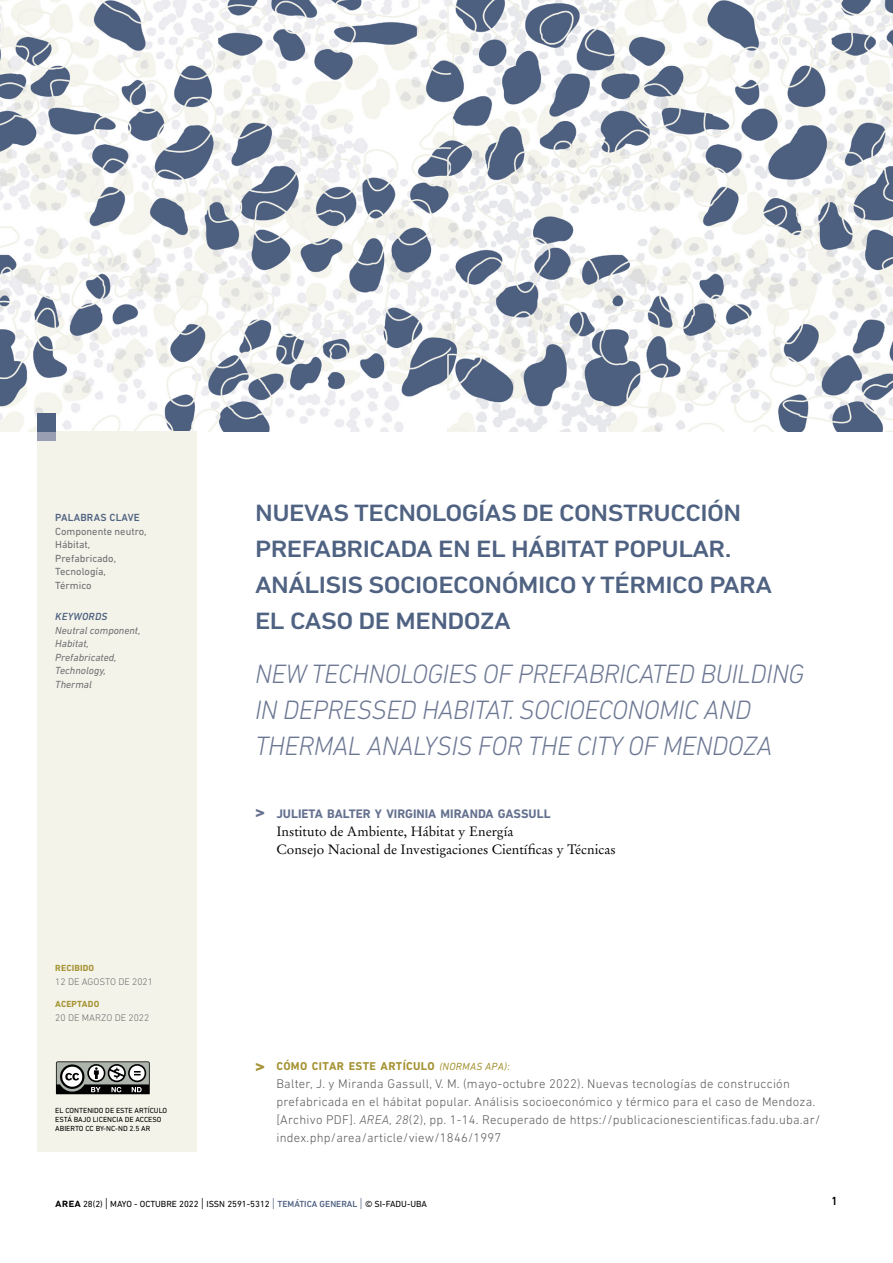
<style>
.page{position:relative;width:893px;height:1263px;background:#fff}
.page>*{position:absolute;margin:0;border:0;box-sizing:border-box;transform-origin:0 0}
._07__Titulo_Articulo{font:italic 300 27px/36px "DIN Next LT Pro";letter-spacing:-.02em;color:#6c7793}
._07__Titulo_Articulo-2{font:500 24px/36px "DIN Next LT Pro";letter-spacing:-.02em;color:#4f6282;scale:1.12 1}
._10__Filiacion{font:13.5px "Stempel Garamond LT Std";color:#000}
._12__Como_citar{font:300 12.75px/18px "DIN Next LT Pro";letter-spacing:.02em;color:#58595b}
._09__Autores{font:700 12.6px "DIN Next LT Pro";color:#65718f}
.t1{font:500 12px "DIN Next LT Pro";color:#000}
._11__Como_citar___Ac{font:700 11.55px "DIN Next LT Pro";letter-spacing:.03em;color:#a59334}
._04__Keywords_texto{font:italic 10.5px "DIN Next LT Pro";color:#6d6e71}
._02__Palabras_clave{font:10.5px "DIN Next LT Pro";color:#6d6e71}
._01__Palabras_Clave{font:500 10.5px "DIN Next LT Pro";letter-spacing:.02em;color:#4f6282}
._03__Keywords{font:italic 500 10.5px "DIN Next LT Pro";letter-spacing:.02em;color:#4f6282}
._06__Recibido___Acep{font:300 9.75px "DIN Next LT Pro";color:#6d6e71}
.t2{font:9px "DIN Next LT Pro";color:#000}
._05__Recibido_Acepta{font:700 9px "DIN Next LT Pro";letter-spacing:.02em;color:#a59334}
.t3{font:7.5px/9px "DIN Next LT Pro";color:#000}
.s1{font-size:18px}
.s2{font-weight:400;font-style:italic;font-size:10.5px}
.s3{font-style:italic}
.s4{font-weight:500;font-size:12px}
.s5{font-weight:300;font-size:13.5px}
.s6{font-weight:300;font-size:13.5px;color:#4f6282}
.s7{font-weight:500;color:#4f6282}
</style>
<div class="page">
<img style="left:0;top:0;width:893px;height:431px">
<div style="left:37px;top:431px;width:160px;height:720px;background:#f3f3e9"></div>
<div style="left:37px;top:431px;width:18px;height:9px;background:#9a9eb3"></div>
<div style="left:37px;top:413px;width:18px;height:18px;background:#4f6282"></div>
<svg style="left:56px;top:1061px;width:94px;height:33px;background:#757775"></svg>
<p class="_01__Palabras_Clave" style="left:55px;top:512px;width:86px">PALABRAS CLAVE</p>
<p class="_02__Palabras_clave" style="left:55px;top:525px;width:93px">Componente neutro,</p>
<p class="_02__Palabras_clave" style="left:55px;top:539px;width:37px">Hábitat,</p>
<p class="_02__Palabras_clave" style="left:55px;top:552px;width:62px">Prefabricado,</p>
<p class="_02__Palabras_clave" style="left:55px;top:566px;width:52px">Tecnología,</p>
<p class="_02__Palabras_clave" style="left:55px;top:579px;width:38px">Térmico</p>
<p class="_03__Keywords" style="left:55px;top:611px;width:54px">KEYWORDS</p>
<p class="_04__Keywords_texto" style="left:55px;top:624px;width:87px">Neutral component,</p>
<p class="_04__Keywords_texto" style="left:55px;top:638px;width:35px">Habitat,</p>
<p class="_04__Keywords_texto" style="left:55px;top:651px;width:63px">Prefabricated,</p>
<p class="_04__Keywords_texto" style="left:55px;top:665px;width:52px">Technology,</p>
<p class="_04__Keywords_texto" style="left:55px;top:678px;width:38px">Thermal</p>
<p class="_05__Recibido_Acepta" style="left:55px;top:963px;width:40px">RECIBIDO</p>
<p class="_06__Recibido___Acep" style="left:55px;top:976px;width:99px">12 DE AGOSTO DE 2021</p>
<p class="_05__Recibido_Acepta" style="left:55px;top:999px;width:46px">ACEPTADO</p>
<p class="_06__Recibido___Acep" style="left:55px;top:1012px;width:96px">20 DE MARZO DE 2022</p>
<p class="t3" style="left:55px;top:1105px;width:113px">EL CONTENIDO DE ESTE ARTÍCULO<br>ESTÁ BAJO LICENCIA DE ACCESO<br>ABIERTO CC BY-NC-ND 2.5 AR</p>
<p class="_07__Titulo_Articulo-2" style="left:255px;top:495px;width:463px">NUEVAS TECNOLOGÍAS DE CONSTRUCCIÓN<br>PREFABRICADA EN EL HÁBITAT POPULAR.<br>ANÁLISIS SOCIOECONÓMICO Y TÉRMICO PARA<br>EL CASO DE MENDOZA</p>
<p class="_07__Titulo_Articulo" style="left:255px;top:656px;width:550px">NEW TECHNOLOGIES OF PREFABRICATED BUILDING<br>IN DEPRESSED HABITAT. SOCIOECONOMIC AND<br>THERMAL ANALYSIS FOR THE CITY OF MENDOZA</p>
<p class="_09__Autores" style="left:255px;top:807px;width:297px"><span class="s1">&gt;</span> JULIETA BALTER Y VIRGINIA MIRANDA GASSULL</p>
<p class="_10__Filiacion" style="left:276px;top:824px;width:239px">Instituto de Ambiente, Hábitat y Energía</p>
<p class="_10__Filiacion" style="left:276px;top:842px;width:341px">Consejo Nacional de Investigaciones Científicas y Técnicas</p>
<p class="_11__Como_citar___Ac" style="left:255px;top:1060px;width:256px"><span class="s1">&gt;</span> CÓMO CITAR ESTE ARTÍCULO <span class="s2">(NORMAS APA):</span></p>
<p class="_12__Como_citar" style="left:276px;top:1075px;width:545px">Balter, J. y Miranda Gassull, V. M. (mayo-octubre 2022). Nuevas tecnologías de construcción prefabricada en el hábitat popular. Análisis socioeconómico y térmico para el caso de Mendoza. [Archivo PDF]. <span class="s3">AREA, 28</span>(2), pp. 1-14. Recuperado de https://publicacionescientificas.fadu.uba.ar/ index.php/area/article/view/1846/1997</p>
<p class="t2" style="left:55px;top:1198px;width:373px"><span class="s4">area</span> 28(2) <span class="s5">|</span> MAYO - OCTUBRE 2022 <span class="s5">|</span> ISSN 2591-5312 <span class="s6">|</span> <span class="s7">TEMÁTICA GENERAL</span> <span class="s6">|</span> © SI-FADU-UBA</p>
<p class="t1" style="left:831px;top:1194px;width:8px">1</p>
</div>
